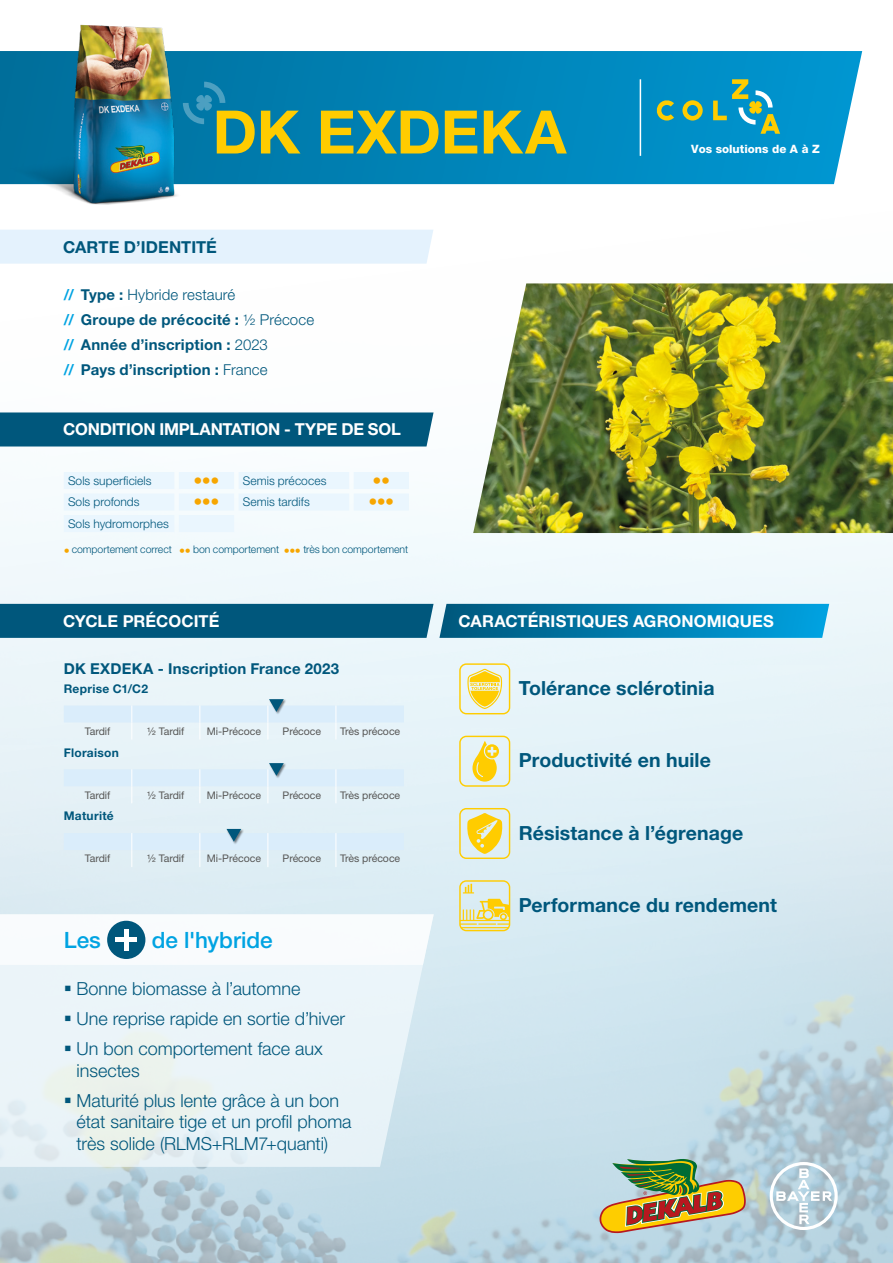
<style>
.page{position:relative;width:893px;height:1263px;background:#fff}
.page>*{position:absolute;margin:0;border:0;box-sizing:border-box;transform-origin:0 0}
.t1{font:700 60px "Helvetica Neue LT Std";color:#fc0}
.t2{font:500 22.5px "Helvetica Neue LT Std";color:#00a3e2}
.t3{font:700 19.5px "Helvetica Neue LT Std";letter-spacing:.005em;color:#00577c}
.t4{font:300 18px/30.2px "Helvetica Neue LT Std";color:#00577c}
.t5{font:500 condensed 18px "Helvetica Neue LT Std";color:#f7a600}
.t6{font:700 16.5px "Helvetica Neue LT Std";color:#fff}
.t7{font:700 16.5px "Helvetica Neue LT Std";color:#00577c}
.t8{font:700 15px/25px "Helvetica Neue LT Std";letter-spacing:.015em;color:#00577c}
.t9{font:300 12px "Helvetica Neue LT Std";letter-spacing:.005em;color:#00577c}
.t10{font:700 12px "Helvetica Neue LT Std";letter-spacing:.02em;color:#00577c}
.t11{font:800 11.55px "Helvetica Neue LT Std";color:#fff}
.t12{font:10.5px "Helvetica Neue LT Std";color:#575756}
.t13{font:300 10.5px "Helvetica Neue LT Std";letter-spacing:-.005em;color:#00577c}
.s1{color:#00a3e2}
.s2{font-weight:300}
.s3{font-weight:500;font-stretch:condensed;font-size:12px;color:#f7a600}
</style>
<div class="page">
<svg style="left:770px;top:1162px;width:68px;height:68px"></svg>
<svg style="left:600px;top:1159px;width:146px;height:74px;background:#aaa26c"></svg>
<img style="left:473px;top:283px;width:420px;height:250px">
<div style="left:0;top:230px;width:433px;height:34px;background:#e4f2fd"></div>
<svg style="left:459px;top:663px;width:51px;height:51px;background:#f0e49a"></svg>
<svg style="left:459px;top:736px;width:51px;height:51px;background:#ece4a2"></svg>
<svg style="left:459px;top:808px;width:51px;height:51px;background:#eddf87"></svg>
<svg style="left:459px;top:880px;width:51px;height:51px;background:#e6e1a1"></svg>
<div style="left:64px;top:705px;width:340px;height:145px;background:#e2f0f8"></div>
<svg style="left:131px;top:705px;width:1px;height:34px"></svg>
<svg style="left:199px;top:705px;width:1px;height:34px"></svg>
<svg style="left:336px;top:705px;width:1px;height:34px"></svg>
<svg style="left:131px;top:769px;width:1px;height:34px"></svg>
<svg style="left:199px;top:769px;width:1px;height:34px"></svg>
<svg style="left:336px;top:769px;width:1px;height:34px"></svg>
<svg style="left:131px;top:833px;width:1px;height:34px"></svg>
<svg style="left:199px;top:833px;width:1px;height:34px"></svg>
<svg style="left:267px;top:833px;width:1px;height:34px"></svg>
<svg style="left:336px;top:833px;width:1px;height:34px"></svg>
<div style="left:269px;top:699px;width:18px;height:16px;background:#000;opacity:.5"></div>
<svg style="left:267px;top:699px;width:17px;height:40px"></svg>
<div style="left:269px;top:763px;width:18px;height:16px;background:#000;opacity:.5"></div>
<svg style="left:267px;top:763px;width:17px;height:40px"></svg>
<div style="left:226px;top:828px;width:19px;height:17px;background:#000;opacity:.5"></div>
<svg style="left:226px;top:829px;width:15px;height:13px"></svg>
<svg style="left:0;top:604px;width:829px;height:34px;background:#056b95"></svg>
<div style="left:0;top:412px;width:434px;height:34px;background:#00577c"></div>
<svg style="left:0;top:965px;width:434px;height:202px;background:#e7f1f5"></svg>
<svg style="left:0;top:914px;width:434px;height:51px"></svg>
<div style="left:107px;top:921px;width:38px;height:38px;background:#00577c;border-radius:50%"></div>
<hr style="left:124px;top:929px;width:4px;height:21px;background:#fff">
<hr style="left:116px;top:938px;width:21px;height:4px;background:#fff">
<svg style="left:217px;top:51px;width:645px;height:133px;background:#0589bd"></svg>
<img style="left:0;top:24px;width:217px;height:181px">
<svg style="left:657px;top:99px;width:17px;height:22px"></svg>
<svg style="left:682px;top:100px;width:21px;height:21px"></svg>
<svg style="left:713px;top:79px;width:67px;height:55px;background:#3da2a7"></svg>
<svg style="left:183px;top:82px;width:42px;height:42px;background:#1683ae"></svg>
<hr style="left:640px;top:79px;width:1px;height:77px;background:#fff">
<svg style="left:64px;top:472px;width:345px;height:60px"></svg>
<svg style="left:65px;top:985px;width:6px;height:6px"></svg>
<svg style="left:65px;top:1015px;width:6px;height:6px"></svg>
<svg style="left:65px;top:1046px;width:6px;height:5px"></svg>
<svg style="left:65px;top:1097px;width:6px;height:6px"></svg>
<h1 class="t1" style="left:213px;top:95px;width:355px">DK EXDEKA</h1>
<p class="t7" style="left:63px;top:236px;width:155px">CARTE D’IDENTITÉ</p>
<p class="t8" style="left:64px;top:282px;width:252px"><span class="s1">//</span> Type : <span class="s2">Hybride restauré<br></span><span class="s1">//</span> Groupe de précocité : <span class="s2">½ Précoce </span><span class="s1">//</span> Année d’inscription : <span class="s2">2023<br></span><span class="s1">//</span> Pays d’inscription : <span class="s2">France</span></p>
<p class="t6" style="left:63px;top:419px;width:339px">CONDITION IMPLANTATION - TYPE DE SOL</p>
<p class="t9" style="left:68px;top:473px;width:85px">Sols superficiels</p>
<p class="t5" style="left:194px;top:470px;width:27px">•••</p>
<p class="t9" style="left:243px;top:473px;width:85px">Semis précoces</p>
<p class="t5" style="left:373px;top:470px;width:19px">••</p>
<p class="t9" style="left:68px;top:495px;width:73px">Sols profonds</p>
<p class="t5" style="left:194px;top:491px;width:27px">•••</p>
<p class="t9" style="left:243px;top:495px;width:68px">Semis tardifs</p>
<p class="t5" style="left:368px;top:491px;width:27px">•••</p>
<p class="t9" style="left:68px;top:516px;width:102px">Sols hydromorphes</p>
<p class="t13" style="left:64px;top:543px;width:346px"><span class="s3">•</span> comportement correct <span class="s3">••</span> bon comportement <span class="s3">•••</span> très bon comportement</p>
<p class="t11" style="left:691px;top:142px;width:130px">Vos solutions de A à Z</p>
<p class="t6" style="left:63px;top:611px;width:158px">CYCLE PRÉCOCITÉ</p>
<p class="t6" style="left:459px;top:611px;width:317px">CARACTÉRISTIQUES AGRONOMIQUES</p>
<p class="t8" style="left:64px;top:656px;width:277px">DK EXDEKA - Inscription France 2023</p>
<p class="t10" style="left:64px;top:681px;width:86px">Reprise C1/C2</p>
<p class="t12" style="left:85px;top:725px;width:27px">Tardif</p>
<p class="t12" style="left:147px;top:725px;width:39px">½ Tardif</p>
<p class="t12" style="left:207px;top:725px;width:56px">Mi-Précoce</p>
<p class="t12" style="left:283px;top:725px;width:40px">Précoce</p>
<p class="t12" style="left:340px;top:725px;width:62px">Très précoce</p>
<p class="t10" style="left:64px;top:745px;width:57px">Floraison</p>
<p class="t12" style="left:85px;top:788px;width:27px">Tardif</p>
<p class="t12" style="left:147px;top:788px;width:39px">½ Tardif</p>
<p class="t12" style="left:207px;top:788px;width:56px">Mi-Précoce</p>
<p class="t12" style="left:283px;top:788px;width:40px">Précoce</p>
<p class="t12" style="left:340px;top:788px;width:62px">Très précoce</p>
<p class="t10" style="left:64px;top:809px;width:51px">Maturité</p>
<p class="t12" style="left:85px;top:852px;width:27px">Tardif</p>
<p class="t12" style="left:147px;top:852px;width:39px">½ Tardif</p>
<p class="t12" style="left:207px;top:852px;width:56px">Mi-Précoce</p>
<p class="t12" style="left:283px;top:852px;width:40px">Précoce</p>
<p class="t12" style="left:340px;top:852px;width:62px">Très précoce</p>
<p class="t2" style="left:64px;top:926px;width:39px">Les</p>
<p class="t2" style="left:152px;top:926px;width:123px">de l'hybride</p>
<p class="t4" style="left:77px;top:973px;width:270px">Bonne biomasse à l’automne<br>Une reprise rapide en sortie d’hiver<br>Un bon comportement face aux</p>
<p class="t4" style="left:77px;top:1055px;width:264px">insectes<br>Maturité plus lente grâce à un bon</p>
<p class="t4" style="left:77px;top:1111px;width:277px;line-height:21.6px">état sanitaire tige et un profil phoma très solide (RLMS+RLM7+quanti)</p>
<p class="t3" style="left:519px;top:676px;width:197px">Tolérance sclérotinia</p>
<p class="t3" style="left:519px;top:748px;width:194px">Productivité en huile</p>
<p class="t3" style="left:519px;top:821px;width:226px">Résistance à l’égrenage</p>
<p class="t3" style="left:519px;top:893px;width:260px">Performance du rendement</p>
</div>
